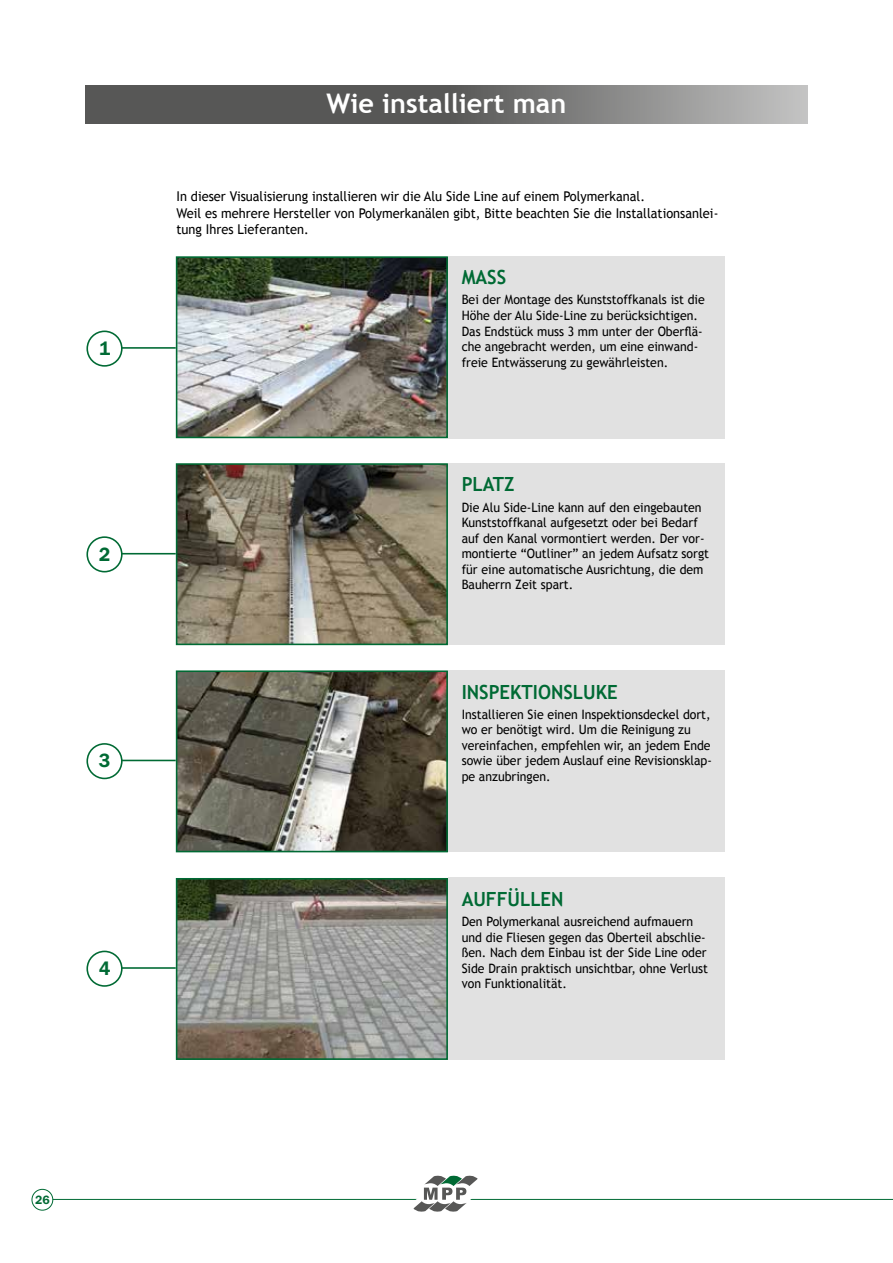
<style>
.page{position:relative;width:893px;height:1263px;background:#fff}
.page>*{position:absolute;margin:0;border:0;box-sizing:border-box;transform-origin:0 0}
.t1{font:700 27px "Trebuchet MS";color:#fff}
.t2{font:700 19.5px "Trebuchet MS";color:#006a34;scale:.95 1}
.t3{font:600 19.05px "Franklin Gothic IT Cby BT";color:#006a34}
.t4{font:13.5px/16.2px "Trebuchet MS";color:#000;scale:.95 1}
.t5{font:12.9px/15.6px "Trebuchet MS";color:#000;scale:.95 1}
.t6{font:600 12px "Franklin Gothic IT Cby BT";color:#006a34}
</style>
<div class="page">
<svg style="left:85px;top:85px;width:723px;height:38px;background:#717171"></svg>
<hr style="left:43px;top:1199px;width:850px;height:1px;background:#006a34">
<svg style="left:407px;top:1175px;width:74px;height:37px"></svg>
<div style="left:32px;top:1189px;width:21px;height:21px;background:#fff;border-radius:50%"></div>
<div style="left:32px;top:1189px;width:21px;height:21px;border:1px solid #006a34;border-radius:50%"></div>
<img style="left:179px;top:259px;width:266px;height:176px">
<div style="left:176px;top:256px;width:272px;height:182px;border:2px solid #006a34"></div>
<div style="left:448px;top:256px;width:276px;height:182px;background:#e1e1e1"></div>
<img style="left:179px;top:466px;width:266px;height:176px">
<div style="left:176px;top:463px;width:272px;height:182px;border:2px solid #006a34"></div>
<img style="left:179px;top:673px;width:266px;height:176px">
<div style="left:176px;top:670px;width:272px;height:182px;border:2px solid #006a34"></div>
<img style="left:179px;top:881px;width:266px;height:176px">
<div style="left:176px;top:878px;width:272px;height:182px;border:2px solid #006a34"></div>
<div style="left:448px;top:463px;width:276px;height:182px;background:#e1e1e1"></div>
<div style="left:448px;top:670px;width:276px;height:182px;background:#e1e1e1"></div>
<div style="left:448px;top:878px;width:277px;height:182px;background:#e1e1e1"></div>
<hr style="left:105px;top:347px;width:71px;height:2px;background:#006a34">
<hr style="left:105px;top:553px;width:71px;height:1px;background:#006a34">
<hr style="left:105px;top:760px;width:71px;height:1px;background:#006a34">
<hr style="left:105px;top:967px;width:71px;height:2px;background:#006a34">
<div style="left:87px;top:331px;width:35px;height:35px;background:#fff;border-radius:50%"></div>
<div style="left:86px;top:330px;width:37px;height:37px;border:2px solid #006a34;border-radius:50%"></div>
<div style="left:87px;top:537px;width:35px;height:35px;background:#fff;border-radius:50%"></div>
<div style="left:86px;top:536px;width:37px;height:36px;border:2px solid #006a34;border-radius:50%"></div>
<div style="left:87px;top:744px;width:35px;height:34px;background:#fff;border-radius:50%"></div>
<div style="left:86px;top:743px;width:37px;height:36px;border:2px solid #006a34;border-radius:50%"></div>
<div style="left:87px;top:951px;width:35px;height:35px;background:#fff;border-radius:50%"></div>
<div style="left:86px;top:951px;width:37px;height:36px;border:2px solid #006a34;border-radius:50%"></div>
<h3 class="t3" style="left:99px;top:336px;width:13px">1</h3>
<h3 class="t3" style="left:99px;top:542px;width:13px">2</h3>
<h3 class="t3" style="left:99px;top:749px;width:13px">3</h3>
<h3 class="t3" style="left:99px;top:956px;width:13px">4</h3>
<h1 class="t1" style="left:327px;top:87px;width:241px">Wie installiert man</h1>
<p class="t4" style="left:176px;top:189px;width:572px">In dieser Visualisierung installieren wir die Alu Side Line auf einem Polymerkanal.<br>Weil es mehrere Hersteller von Polymerkanälen gibt, Bitte beachten Sie die Installationsanlei&shy;tung Ihres Lieferanten.</p>
<h2 class="t2" style="left:462px;top:265px;width:48px">MASS</h2>
<p class="t5" style="left:462px;top:292px;width:257px">Bei der Montage des Kunststoffkanals ist die Höhe der Alu Side-Line zu berücksichtigen.<br>Das Endstück muss 3 mm unter der Oberflä&shy;che angebracht werden, um eine einwand&shy;freie Entwässerung zu gewährleisten.</p>
<h2 class="t2" style="left:462px;top:472px;width:57px">PLATZ</h2>
<p class="t5" style="left:462px;top:499px;width:262px">Die Alu Side-Line kann auf den eingebauten Kunststoffkanal aufgesetzt oder bei Bedarf auf den Kanal vormontiert werden. Der vor&shy;montierte “Outliner” an jedem Aufsatz sorgt für eine automatische Ausrichtung, die dem Bauherrn Zeit spart.</p>
<h2 class="t2" style="left:462px;top:679px;width:166px">INSPEKTIONSLUKE</h2>
<p class="t5" style="left:462px;top:706px;width:265px">Installieren Sie einen Inspektionsdeckel dort, wo er benötigt wird. Um die Reinigung zu vereinfachen, empfehlen wir, an jedem Ende sowie über jedem Auslauf eine Revisionsklap&shy;pe anzubringen.</p>
<h2 class="t2" style="left:462px;top:887px;width:109px">AUFFÜLLEN</h2>
<p class="t5" style="left:462px;top:914px;width:261px">Den Polymerkanal ausreichend aufmauern und die Fliesen gegen das Oberteil abschlie&shy;ßen. Nach dem Einbau ist der Side Line oder Side Drain praktisch unsichtbar, ohne Verlust von Funktionalität.</p>
<p class="t6" style="left:35px;top:1192px;width:16px">26</p>
</div>
